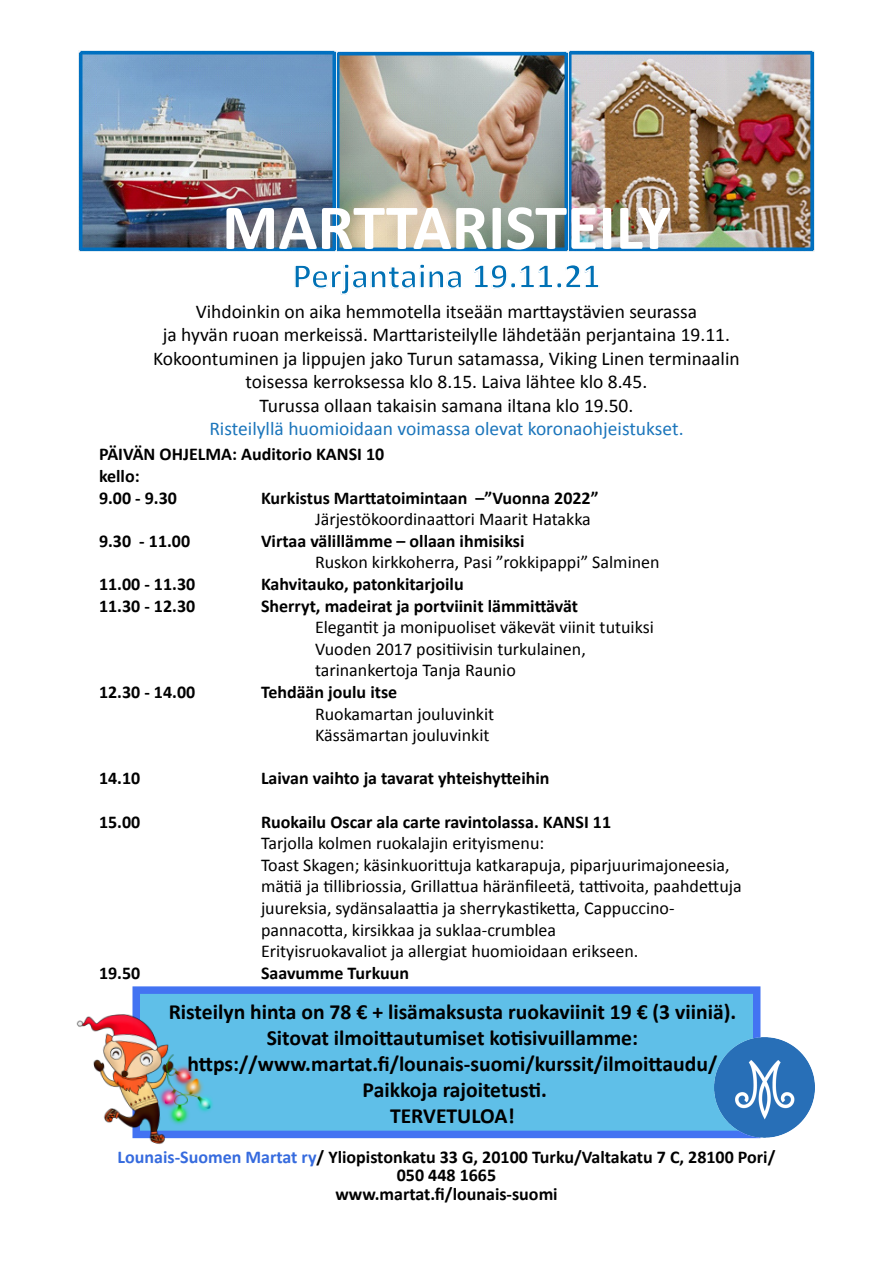
<style>
.page{position:relative;width:893px;height:1263px;background:#fff}
.page>*{position:absolute;margin:0;border:0;box-sizing:border-box;transform-origin:0 0}
.t1{font:700 64.5px "Calibri";color:#fff}
.t2{font:700 36px "Calibri";color:#0071b5}
.t3{font:700 21.6px/26px "Calibri";color:#000;text-align:center}
.t4{font:19.5px/23.4px "Calibri";color:#000;text-align:center}
.t5{font:19.5px "Calibri";color:#1b75bb}
.t6{font:18px/21.6px "Calibri";color:#000}
.t7{font:700 18px/21.6px "Calibri";color:#000}
.s1{color:#366bde}
</style>
<div class="page">
<img style="left:335px;top:51px;width:479px;height:201px">
<img style="left:337px;top:51px;width:231px;height:200px">
<svg style="left:132px;top:986px;width:628px;height:152px;background:#5cb6e9"></svg>
<img style="left:79px;top:50px;width:258px;height:201px">
<img style="left:714px;top:1037px;width:100px;height:100px">
<img style="left:76px;top:1004px;width:140px;height:140px">
<h1 class="t1" style="left:222px;top:187px;width:450px">MARTTARISTEILY</h1>
<h2 class="t2" style="left:292px;top:254px;width:310px">Perjantaina 19.11.21</h2>
<p class="t4" style="left:153px;top:299px;width:588px">Vihdoinkin on aika hemmotella itseään marttaystävien seurassa<br>ja hyvän ruoan merkeissä. Marttaristeilylle lähdetään perjantaina 19.11.<br>Kokoontuminen ja lippujen jako Turun satamassa, Viking Linen terminaalin toisessa kerroksessa klo 8.15. Laiva lähtee klo 8.45.<br>Turussa ollaan takaisin samana iltana klo 19.50.</p>
<p class="t5" style="left:209px;top:416px;width:476px">Risteilyllä huomioidaan voimassa olevat koronaohjeistukset.</p>
<p class="t7" style="left:99px;top:443px;width:287px">PÄIVÄN OHJELMA: Auditorio KANSI 10 kello:<br>9.00 - 9.30</p>
<p class="t7" style="left:261px;top:486px;width:339px">Kurkistus Marttatoimintaan –”Vuonna 2022”</p>
<p class="t6" style="left:315px;top:507px;width:277px">Järjestökoordinaattori Maarit Hatakka</p>
<p class="t7" style="left:99px;top:529px;width:93px">9.30 - 11.00</p>
<p class="t7" style="left:261px;top:529px;width:265px">Virtaa välillämme – ollaan ihmisiksi</p>
<p class="t6" style="left:315px;top:551px;width:346px">Ruskon kirkkoherra, Pasi ”rokkipappi” Salminen</p>
<p class="t7" style="left:99px;top:572px;width:98px">11.00 - 11.30</p>
<p class="t7" style="left:261px;top:572px;width:204px">Kahvitauko, patonkitarjoilu</p>
<p class="t7" style="left:99px;top:594px;width:98px">11.30 - 12.30</p>
<p class="t7" style="left:261px;top:594px;width:319px">Sherryt, madeirat ja portviinit lämmittävät</p>
<p class="t6" style="left:315px;top:615px;width:340px">Elegantit ja monipuoliset väkevät viinit tutuiksi<br>Vuoden 2017 positiivisin turkulainen, tarinankertoja Tanja Raunio</p>
<p class="t7" style="left:99px;top:680px;width:98px">12.30 - 14.00</p>
<p class="t7" style="left:261px;top:680px;width:138px">Tehdään joulu itse</p>
<p class="t6" style="left:315px;top:702px;width:181px">Ruokamartan jouluvinkit<br>Kässämartan jouluvinkit</p>
<p class="t7" style="left:99px;top:767px;width:43px">14.10</p>
<p class="t7" style="left:261px;top:767px;width:290px">Laivan vaihto ja tavarat yhteishytteihin</p>
<p class="t7" style="left:99px;top:810px;width:43px">15.00</p>
<p class="t7" style="left:261px;top:810px;width:352px">Ruokailu Oscar ala carte ravintolassa. KANSI 11</p>
<p class="t6" style="left:261px;top:831px;width:482px">Tarjolla kolmen ruokalajin erityismenu:<br>Toast Skagen; käsinkuorittuja katkarapuja, piparjuurimajoneesia, mätiä ja tillibriossia, Grillattua häränfileetä, tattivoita, paahdettuja juureksia, sydänsalaattia ja sherrykastiketta, Cappuccino&shy;pannacotta, kirsikkaa ja suklaa-crumblea<br>Erityisruokavaliot ja allergiat huomioidaan erikseen.</p>
<p class="t7" style="left:99px;top:961px;width:43px">19.50</p>
<p class="t7" style="left:261px;top:961px;width:150px">Saavumme Turkuun</p>
<p class="t3" style="left:169px;top:997px;width:569px">Risteilyn hinta on 78 € + lisämaksusta ruokaviinit 19 € (3 viiniä).<br>Sitovat ilmoittautumiset kotisivuillamme: https://www.martat.fi/lounais-suomi/kurssit/ilmoittaudu/ Paikkoja rajoitetusti.<br>TERVETULOA!</p>
<p class="t7" style="left:118px;top:1146px;width:659px;line-height:18.8px;text-align:center"><span class="s1">Lounais-Suomen Martat ry</span>/ Yliopistonkatu 33 G, 20100 Turku/Valtakatu 7 C, 28100 Pori/<br>050 448 1665<br>www.martat.fi/lounais-suomi</p>
</div>
